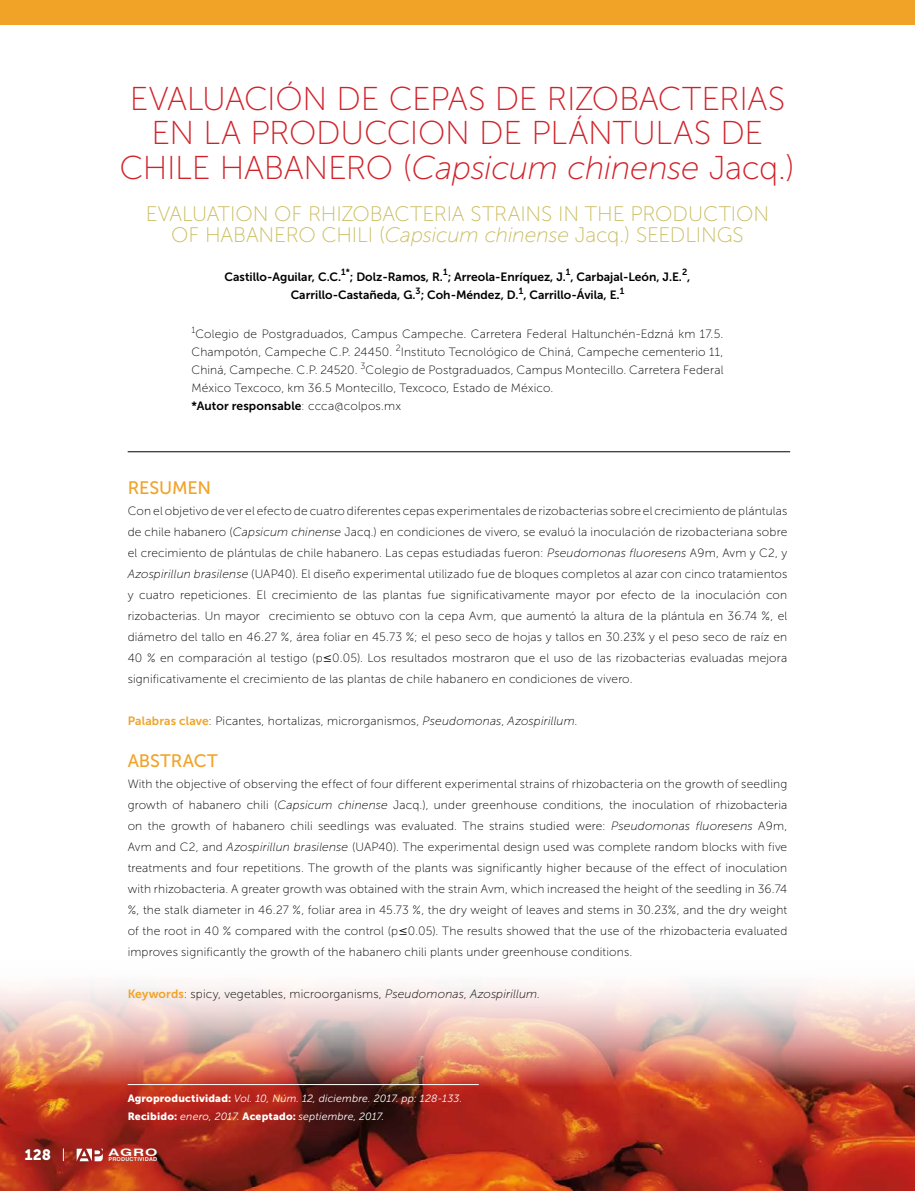
<style>
.page{position:relative;width:915px;height:1191px;background:#fff}
.page>*{position:absolute;margin:0;border:0;box-sizing:border-box;transform-origin:0 0}
.t1{font:33px/34.5px "Museo Sans 100";letter-spacing:-.01em;color:#d1222a;text-align:center}
.t2{font:21px/21px "Museo Sans 100";letter-spacing:-.01em;color:#cabc5e;text-align:center}
.t3{font:18px "Museo Sans 500";letter-spacing:-.005em;color:#f1a327}
.t4{font:15px "Museo Sans 900";color:#fff}
.t5{font:12px/21px "Museo Sans 100";letter-spacing:.015em;color:#000;text-align:justify}
.t6{font:12px/18px "Museo Sans 700";color:#000;text-align:center}
.t7{font:italic 10.5px/18px "Museo Sans 300";letter-spacing:.015em;color:#fff}
.t8{font:700 10.35px "Swiss 721 BT";color:#fff;scale:1.52 1}
.t9{font:9px "Museo Sans 100";color:#000}
.t10{font:700 5.4px "Swiss 721 BT";letter-spacing:.03em;color:#fff}
.s1{font-style:italic}
.s2{font-family:"Museo Sans 100"}
.s3{font-family:"Museo Sans 700";color:#f1a327}
.s4{font-family:"Museo Sans 900";font-style:normal}
</style>
<div class="page">
<img style="left:0;top:986px;width:914px;height:205px">
<div style="left:0;top:0;width:914px;height:24px;background:#f1a327"></div>
<hr style="left:128px;top:1084px;width:350px;height:1px;background:#fff">
<svg style="left:77px;top:1148px;width:26px;height:13px"></svg>
<svg style="left:63px;top:1148px;width:1px;height:13px"></svg>
<hr style="left:128px;top:451px;width:661px;height:1px;background:#000">
<h1 class="t1" style="left:120px;top:82px;width:677px">EVALUACIÓN DE CEPAS DE RIZOBACTERIAS<br>EN LA PRODUCCION DE PLÁNTULAS DE<br>CHILE HABANERO (<span class="s1">Capsicum chinense</span> Jacq.)</h1>
<h2 class="t2" style="left:146px;top:203px;width:625px">EVALUATION OF RHIZOBACTERIA STRAINS IN THE PRODUCTION<br>OF HABANERO CHILI (<span class="s1">Capsicum chinense</span> Jacq.) SEEDLINGS</h2>
<p class="t6" style="left:224px;top:268px;width:467px">Castillo-Aguilar, C.C.<sup>1*</sup>; Dolz-Ramos, R.<sup>1</sup>; Arreola-Enríquez, J.<sup>1</sup>, Carbajal-León, J.E.<sup>2</sup>,<br>Carrillo-Castañeda, G.<sup>3</sup>; Coh-Méndez, D.<sup>1</sup>, Carrillo-Ávila, E.<sup>1</sup></p>
<p class="t9" style="left:191px;top:325px;width:5px">1</p>
<p class="t5" style="left:191px;top:325px;width:533px;line-height:18px;text-indent:4px">Colegio de Postgraduados, Campus Campeche. Carretera Federal Haltunchén-Edzná km 17.5.<br>Champotón, Campeche C.P. 24450. <sup>2</sup>Instituto Tecnológico de Chiná, Campeche cementerio 11, Chiná, Campeche. C.P. 24520. <sup>3</sup>Colegio de Postgraduados, Campus Montecillo. Carretera Federal México Texcoco, km 36.5 Montecillo, Texcoco, Estado de México.</p>
<p class="t6" style="left:191px;top:397px;width:211px">*Autor responsable<span class="s2">: ccca@colpos.mx</span></p>
<h3 class="t3" style="left:128px;top:478px;width:85px">RESUMEN</h3>
<p class="t5" style="left:128px;top:500px;width:661px">Con el objetivo de ver el efecto de cuatro diferentes cepas experimentales de rizobacterias sobre el crecimiento de plántulas de chile habanero (<span class="s1">Capsicum chinense</span> Jacq.) en condiciones de vivero, se evaluó la inoculación de rizobacteriana sobre el crecimiento de plántulas de chile habanero. Las cepas estudiadas fueron: <span class="s1">Pseudomonas fluoresens</span> A9m, Avm y C2, y <span class="s1">Azospirillun brasilense</span> (UAP40). El diseño experimental utilizado fue de bloques completos al azar con cinco tratamientos y cuatro repeticiones. El crecimiento de las plantas fue significativamente mayor por efecto de la inoculación con rizobacterias. Un mayor crecimiento se obtuvo con la cepa Avm, que aumentó la altura de la plántula en 36.74 %, el diámetro del tallo en 46.27 %, área foliar en 45.73 %; el peso seco de hojas y tallos en 30.23% y el peso seco de raíz en 40 % en comparación al testigo (p 0.05). Los resultados mostraron que el uso de las rizobacterias evaluadas mejora significativamente el crecimiento de las plantas de chile habanero en condiciones de vivero.</p>
<p class="t5" style="left:128px;top:710px;width:451px"><span class="s3">Palabras clave</span>: Picantes, hortalizas, microrganismos, <span class="s1">Pseudomonas</span>, <span class="s1">Azospirillum</span>.</p>
<h3 class="t3" style="left:128px;top:751px;width:92px">ABSTRACT</h3>
<p class="t5" style="left:128px;top:773px;width:661px">With the objective of observing the effect of four different experimental strains of rhizobacteria on the growth of seedling growth of habanero chili (<span class="s1">Capsicum chinense</span> Jacq.), under greenhouse conditions, the inoculation of rhizobacteria on the growth of habanero chili seedlings was evaluated. The strains studied were: <span class="s1">Pseudomonas fluoresens</span> A9m, Avm and C2, and <span class="s1">Azospirillun brasilense</span> (UAP40). The experimental design used was complete random blocks with five treatments and four repetitions. The growth of the plants was significantly higher because of the effect of inoculation with rhizobacteria. A greater growth was obtained with the strain Avm, which increased the height of the seedling in 36.74 %, the stalk diameter in 46.27 %, foliar area in 45.73 %, the dry weight of leaves and stems in 30.23%, and the dry weight of the root in 40 % compared with the control (p 0.05). The results showed that the use of the rhizobacteria evaluated improves significantly the growth of the habanero chili plants under greenhouse conditions.</p>
<p class="t5" style="left:128px;top:983px;width:413px"><span class="s3">Keywords</span>: spicy, vegetables, microorganisms, <span class="s1">Pseudomonas</span>, <span class="s1">Azospirillum</span>.</p>
<p class="t7" style="left:128px;top:1089px;width:336px"><span class="s4">Agroproductividad:</span> Vol. 10, Núm. 12, diciembre. 2017. pp: 128-133.<br><span class="s4">Recibido:</span> enero, 2017. <span class="s4">Aceptado:</span> septiembre, 2017.</p>
<p class="t4" style="left:24px;top:1145px;width:28px">128</p>
<p class="t8" style="left:108px;top:1145px;width:34px">AGRO</p>
<p class="t10" style="left:108px;top:1155px;width:50px">PRODUCTIVIDAD</p>
</div>
